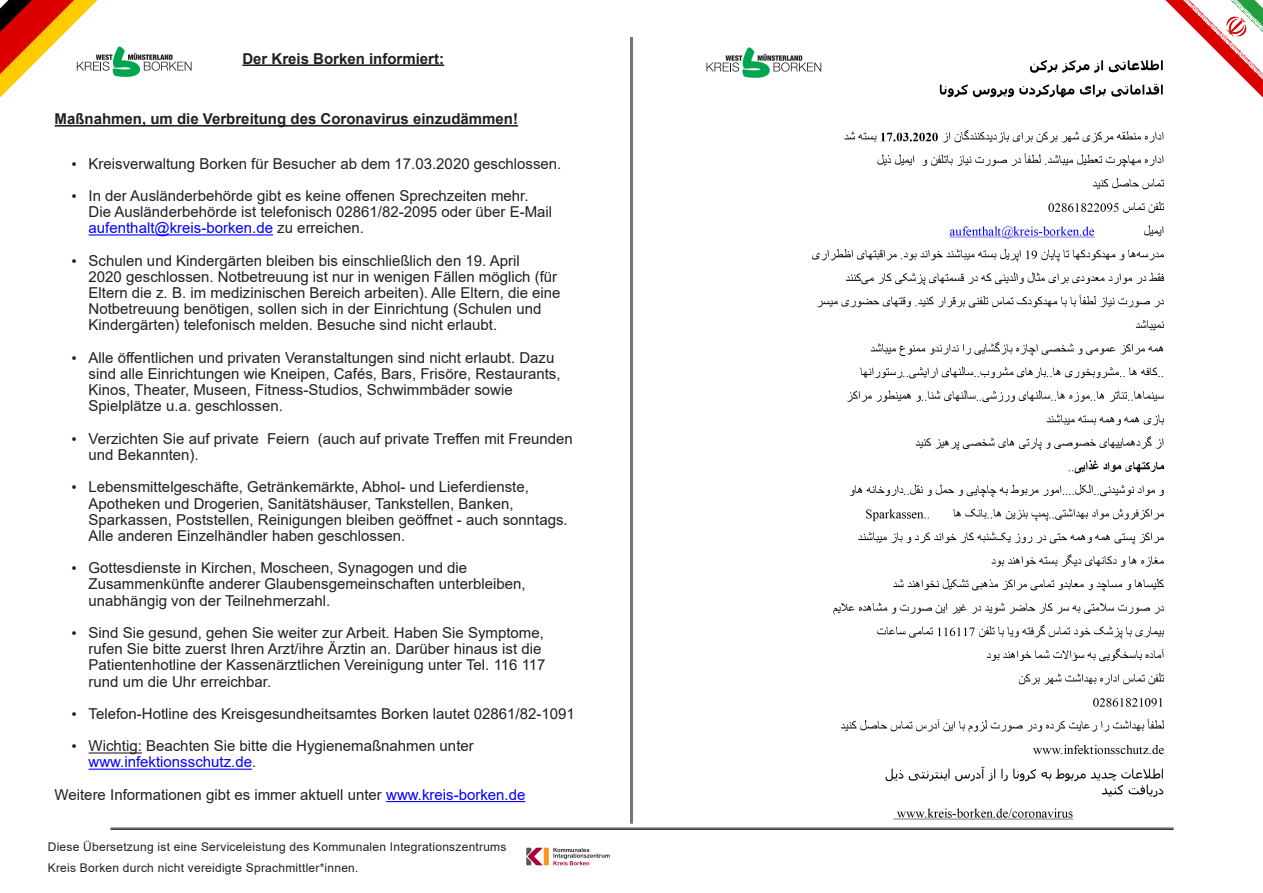
<style>
.page{position:relative;width:1263px;height:893px;background:#fff}
.page>*{position:absolute;margin:0;border:0;box-sizing:border-box;transform-origin:0 0}
.t1{font:15px/16.2px "Arial";color:#231f20}
.t2{font:700 15px "Arial";color:#231f20}
.t3{font:12px/21px "Arial";letter-spacing:.02em;color:#231f20}
.s1{font-family:"Times New Roman"}
.s2{color:#00f}
</style>
<div class="page">
<img style="left:812px;top:60px;width:353px;height:760px">
<hr style="left:242px;top:64px;width:202px;height:2px;background:#231f20">
<hr style="left:55px;top:125px;width:463px;height:2px;background:#231f20">
<hr style="left:89px;top:234px;width:184px;height:1px;background:#00f">
<hr style="left:89px;top:752px;width:53px;height:1px;background:#231f20">
<hr style="left:89px;top:769px;width:163px;height:1px;background:#00f">
<hr style="left:386px;top:801px;width:139px;height:1px;background:#00f">
<svg style="left:98px;top:47px;width:94px;height:30px"></svg>
<svg style="left:706px;top:47px;width:115px;height:31px"></svg>
<svg style="left:1165px;top:0;width:98px;height:98px"></svg>
<img style="left:0;top:0;width:98px;height:98px">
<hr style="left:632px;top:37px;width:1px;height:787px;background:#231f20">
<hr style="left:631px;top:37px;width:1px;height:787px;background:#231f20">
<hr style="left:111px;top:828px;width:1063px;height:1px;background:#231f20">
<hr style="left:111px;top:829px;width:1063px;height:1px;background:#231f20">
<svg style="left:553px;top:848px;width:57px;height:17px"></svg>
<div style="left:544px;top:848px;width:5px;height:17px;background:#f7981d"></div>
<svg style="left:526px;top:848px;width:17px;height:17px"></svg>
<p class="t2" style="left:242px;top:48px;width:203px">Der Kreis Borken informiert:</p>
<p class="t2" style="left:55px;top:108px;width:465px">Maßnahmen, um die Verbreitung des Coronavirus einzudämmen!</p>
<p class="t1" style="left:72px;top:155px;width:491px"><span class="s1">•</span> Kreisverwaltung Borken für Besucher ab dem 17.03.2020 geschlossen.</p>
<p class="t1" style="left:89px;top:187px;width:465px;text-indent:-17px"><span class="s1">•</span> In der Ausländerbehörde gibt es keine offenen Sprechzeiten mehr.<br>Die Ausländerbehörde ist telefonisch 02861/82-2095 oder über E-Mail <span class="s2">aufenthalt@kreis-borken.de</span> zu erreichen.</p>
<p class="t1" style="left:89px;top:252px;width:473px;text-indent:-17px"><span class="s1">•</span> Schulen und Kindergärten bleiben bis einschließlich den 19. April<br>2020 geschlossen. Notbetreuung ist nur in wenigen Fällen möglich (für Eltern die z. B. im medizinischen Bereich arbeiten). Alle Eltern, die eine Notbetreuung benötigen, sollen sich in der Einrichtung (Schulen und Kindergärten) telefonisch melden. Besuche sind nicht erlaubt.</p>
<p class="t1" style="left:89px;top:349px;width:473px;text-indent:-17px"><span class="s1">•</span> Alle öffentlichen und privaten Veranstaltungen sind nicht erlaubt. Dazu sind alle Einrichtungen wie Kneipen, Cafés, Bars, Frisöre, Restaurants, Kinos, Theater, Museen, Fitness-Studios, Schwimmbäder sowie Spielplätze u.a. geschlossen.</p>
<p class="t1" style="left:89px;top:430px;width:486px;text-indent:-17px"><span class="s1">•</span> Verzichten Sie auf private Feiern (auch auf private Treffen mit Freunden und Bekannten).</p>
<p class="t1" style="left:89px;top:479px;width:481px;text-indent:-17px"><span class="s1">•</span> Lebensmittelgeschäfte, Getränkemärkte, Abhol- und Lieferdienste, Apotheken und Drogerien, Sanitätshäuser, Tankstellen, Banken, Sparkassen, Poststellen, Reinigungen bleiben geöffnet - auch sonntags.<br>Alle anderen Einzelhändler haben geschlossen.</p>
<p class="t1" style="left:89px;top:560px;width:438px;text-indent:-17px"><span class="s1">•</span> Gottesdienste in Kirchen, Moscheen, Synagogen und die<br>Zusammenkünfte anderer Glaubensgemeinschaften unterbleiben, unabhängig von der Teilnehmerzahl.</p>
<p class="t1" style="left:89px;top:624px;width:458px;text-indent:-17px"><span class="s1">•</span> Sind Sie gesund, gehen Sie weiter zur Arbeit. Haben Sie Symptome, rufen Sie bitte zuerst Ihren Arzt/ihre Ärztin an. Darüber hinaus ist die Patientenhotline der Kassenärztlichen Vereinigung unter Tel. 116 117 rund um die Uhr erreichbar.</p>
<p class="t1" style="left:72px;top:705px;width:505px"><span class="s1">•</span> Telefon-Hotline des Kreisgesundheitsamtes Borken lautet 02861/82-1091</p>
<p class="t1" style="left:89px;top:738px;width:387px;text-indent:-17px"><span class="s1">•</span> Wichtig: Beachten Sie bitte die Hygienemaßnahmen unter <span class="s2">www.infektionsschutz.de</span>.</p>
<p class="t1" style="left:55px;top:786px;width:472px">Weitere Informationen gibt es immer aktuell unter <span class="s2">www.kreis-borken.de</span></p>
<p class="t3" style="left:48px;top:836px;width:460px">Diese Übersetzung ist eine Serviceleistung des Kommunalen Integrationszentrums<br>Kreis Borken durch nicht vereidigte Sprachmittler*innen.</p>
</div>
